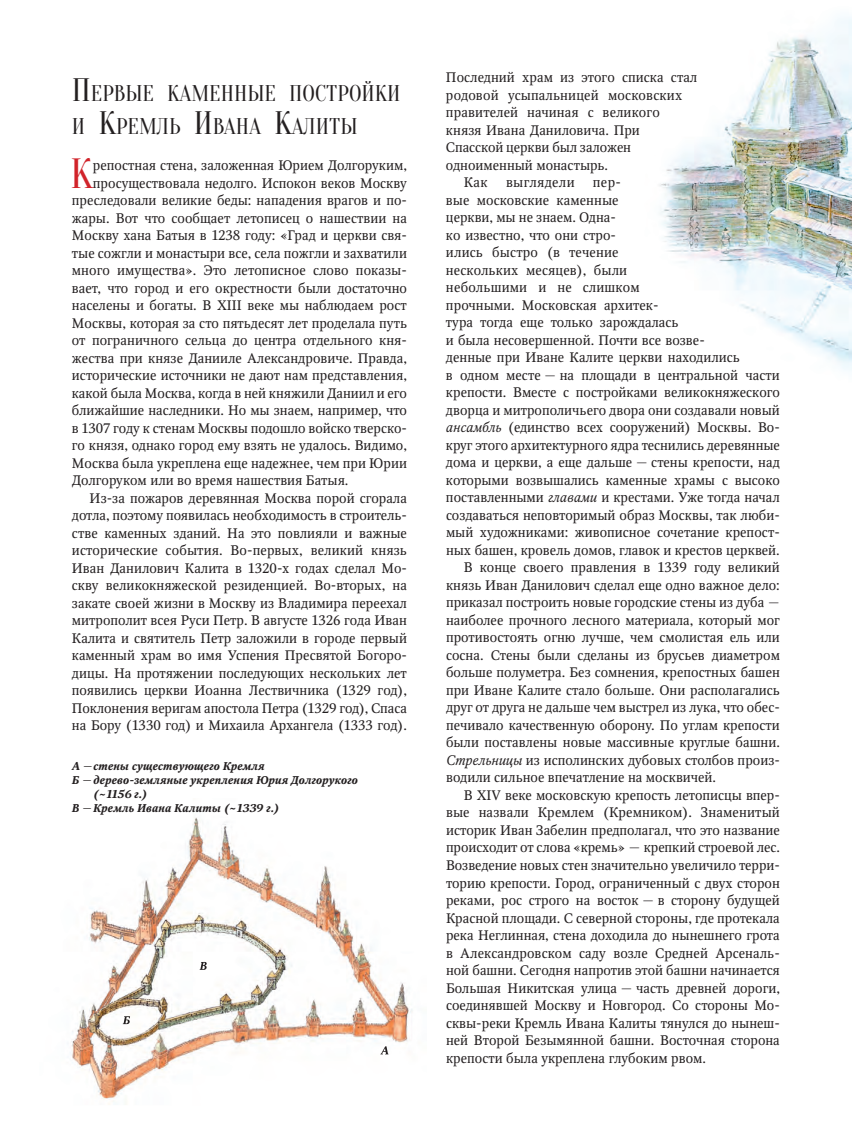
<style>
.page{position:relative;width:853px;height:1136px;background:#fff}
.page>*{position:absolute;margin:0;border:0;box-sizing:border-box;transform-origin:0 0}
.t1{font:42.25px "Oranienbaum";color:#d1232a}
.t2{font:22.75px/33.8px "Oranienbaum";color:#231f20}
.t3{font:13.75px "Octava C";color:#231f20}
.t4{font:13.75px "Octava C";letter-spacing:.025em;color:#231f20}
.t5{font:italic 700 11.25px "Octava C";color:#231f20}
.s1{font-size:32.5px}
.s2{font-style:italic}
</style>
<div class="page">
<img style="left:659px;top:17px;width:192px;height:354px">
<img style="left:70px;top:817px;width:343px;height:288px">
<svg style="left:380px;top:1046px;width:8px;height:8px"></svg>
<svg style="left:123px;top:1016px;width:7px;height:8px"></svg>
<svg style="left:199px;top:962px;width:8px;height:8px"></svg>
<h2 class="t2" style="left:72px;top:79px;width:330px"><span class="s1">П</span>ЕРВЫЕ КАМЕННЫЕ ПОСТРОЙКИ<br>И <span class="s1">К</span>РЕМЛЬ <span class="s1">И</span>ВАНА <span class="s1">К</span>АЛИТЫ</h2>
<h1 class="t1" style="left:70px;top:158px;width:24px">К</h1>
<p class="t3" style="left:93px;top:159px;width:315px">репостная стена, заложенная Юрием Долгоруким,</p>
<p class="t3" style="left:93px;top:177px;width:315px">просуществовала недолго. Испокон веков Москву</p>
<p class="t3" style="left:72px;top:194px;width:336px">преследовали великие беды: нападения врагов и по-</p>
<p class="t3" style="left:72px;top:212px;width:336px">жары. Вот что сообщает летописец о нашествии на</p>
<p class="t3" style="left:72px;top:229px;width:336px">Москву хана Батыя в 1238 году: «Град и церкви свя-</p>
<p class="t3" style="left:72px;top:247px;width:336px">тые сожгли и монастыри все, села пожгли и захватили</p>
<p class="t3" style="left:72px;top:265px;width:336px">много имущества». Это летописное слово показы-</p>
<p class="t3" style="left:72px;top:282px;width:336px">вает, что город и его окрестности были достаточно</p>
<p class="t3" style="left:72px;top:300px;width:336px">населены и богаты. В XIII веке мы наблюдаем рост</p>
<p class="t3" style="left:72px;top:317px;width:336px">Москвы, которая за сто пятьдесят лет проделала путь</p>
<p class="t3" style="left:72px;top:335px;width:336px">от пограничного сельца до центра отдельного кня-</p>
<p class="t3" style="left:72px;top:352px;width:336px">жества при князе Данииле Александровиче. Правда,</p>
<p class="t3" style="left:72px;top:370px;width:336px">исторические источники не дают нам представления,</p>
<p class="t3" style="left:72px;top:387px;width:336px">какой была Москва, когда в ней княжили Даниил и его</p>
<p class="t3" style="left:72px;top:405px;width:336px">ближайшие наследники. Но мы знаем, например, что</p>
<p class="t3" style="left:72px;top:422px;width:336px">в 1307 году к стенам Москвы подошло войско тверско-</p>
<p class="t3" style="left:72px;top:440px;width:336px">го князя, однако город ему взять не удалось. Видимо,</p>
<p class="t3" style="left:72px;top:457px;width:336px">Москва была укреплена еще надежнее, чем при Юрии</p>
<p class="t3" style="left:72px;top:475px;width:278px">Долгоруком или во время нашествия Батыя.</p>
<p class="t3" style="left:90px;top:492px;width:319px">Из-за пожаров деревянная Москва порой сгорала</p>
<p class="t3" style="left:72px;top:510px;width:336px">дотла, поэтому появилась необходимость в строитель-</p>
<p class="t3" style="left:72px;top:527px;width:336px">стве каменных зданий. На это повлияли и важные</p>
<p class="t3" style="left:72px;top:545px;width:336px">исторические события. Во-первых, великий князь</p>
<p class="t3" style="left:72px;top:562px;width:336px">Иван Данилович Калита в 1320-х годах сделал Мо-</p>
<p class="t3" style="left:72px;top:580px;width:336px">скву великокняжеской резиденцией. Во-вторых, на</p>
<p class="t3" style="left:72px;top:597px;width:336px">закате своей жизни в Москву из Владимира переехал</p>
<p class="t3" style="left:72px;top:615px;width:336px">митрополит всея Руси Петр. В августе 1326 года Иван</p>
<p class="t3" style="left:72px;top:632px;width:336px">Калита и святитель Петр заложили в городе первый</p>
<p class="t3" style="left:72px;top:650px;width:336px">каменный храм во имя Успения Пресвятой Богоро-</p>
<p class="t3" style="left:72px;top:667px;width:336px">дицы. На протяжении последующих нескольких лет</p>
<p class="t3" style="left:72px;top:685px;width:336px">появились церкви Иоанна Лествичника (1329 год),</p>
<p class="t3" style="left:72px;top:702px;width:336px">Поклонения веригам апостола Петра (1329 год), Спаса</p>
<p class="t3" style="left:72px;top:720px;width:336px">на Бору (1330 год) и Михаила Архангела (1333 год).</p>
<p class="t5" style="left:72px;top:762px;width:194px">А — стены существующего Кремля</p>
<p class="t5" style="left:72px;top:775px;width:287px">Б — дерево-земляные укрепления Юрия Долгорукого</p>
<p class="t5" style="left:93px;top:789px;width:56px">(~1156 г.)</p>
<p class="t5" style="left:72px;top:803px;width:209px">B — Кремль Ивана Калиты (~1339 г.)</p>
<p class="t3" style="left:446px;top:72px;width:253px">Последний храм из этого списка стал</p>
<p class="t3" style="left:446px;top:89px;width:238px">родовой усыпальницей московских</p>
<p class="t3" style="left:446px;top:107px;width:215px">правителей начиная с великого</p>
<p class="t3" style="left:446px;top:124px;width:195px">князя Ивана Даниловича. При</p>
<p class="t3" style="left:446px;top:142px;width:187px">Спасской церкви был заложен</p>
<p class="t3" style="left:446px;top:159px;width:164px">одноименный монастырь.</p>
<p class="t3" style="left:463px;top:177px;width:26px">Как</p>
<p class="t4" style="left:506px;top:177px;width:70px">выглядели</p>
<p class="t3" style="left:593px;top:177px;width:30px">пер-</p>
<p class="t3" style="left:446px;top:194px;width:174px">вые московские каменные</p>
<p class="t3" style="left:446px;top:212px;width:171px">церкви, мы не знаем. Одна-</p>
<p class="t3" style="left:446px;top:229px;width:171px">ко известно, что они стро-</p>
<p class="t3" style="left:446px;top:247px;width:174px">ились быстро (в течение</p>
<p class="t3" style="left:446px;top:264px;width:183px">нескольких месяцев), были</p>
<p class="t3" style="left:446px;top:282px;width:195px">небольшими и не слишком</p>
<p class="t3" style="left:446px;top:299px;width:214px">прочными. Московская архитек-</p>
<p class="t3" style="left:446px;top:317px;width:234px">тура тогда еще только зарож далась</p>
<p class="t3" style="left:446px;top:334px;width:260px">и была несовершенной. Почти все возве-</p>
<p class="t3" style="left:446px;top:352px;width:295px">денные при Иване Калите церкви находились</p>
<p class="t3" style="left:446px;top:369px;width:335px">в одном месте — на площади в центральной части</p>
<p class="t3" style="left:446px;top:387px;width:335px">крепости. Вместе с постройками великокняжеского</p>
<p class="t3" style="left:446px;top:404px;width:335px">дворца и митрополичьего двора они создавали новый</p>
<p class="t3" style="left:446px;top:422px;width:335px"><span class="s2">ансамбль</span> (единство всех сооружений) Москвы. Во-</p>
<p class="t3" style="left:446px;top:439px;width:335px">круг этого архитектурного ядра теснились деревянные</p>
<p class="t3" style="left:446px;top:457px;width:335px">дома и церкви, а еще дальше — стены крепости, над</p>
<p class="t3" style="left:446px;top:474px;width:335px">которыми возвышались каменные храмы с высоко</p>
<p class="t3" style="left:446px;top:492px;width:335px">поставленными <span class="s2">главами</span> и крестами. Уже тогда начал</p>
<p class="t3" style="left:446px;top:509px;width:335px">создаваться неповторимый образ Москвы, так люби-</p>
<p class="t3" style="left:446px;top:527px;width:335px">мый художниками: живописное сочетание крепост-</p>
<p class="t3" style="left:446px;top:544px;width:335px">ных башен, кровель домов, главок и крестов церквей.</p>
<p class="t3" style="left:463px;top:562px;width:317px">В конце своего правления в 1339 году великий</p>
<p class="t3" style="left:446px;top:579px;width:335px">князь Иван Данилович сделал еще одно важное дело:</p>
<p class="t3" style="left:446px;top:597px;width:335px">приказал построить новые городские стены из дуба —</p>
<p class="t3" style="left:446px;top:614px;width:335px">наиболее прочного лесного материала, который мог</p>
<p class="t3" style="left:446px;top:632px;width:335px">противостоять огню лучше, чем смолистая ель или</p>
<p class="t3" style="left:446px;top:649px;width:335px">сосна. Стены были сделаны из брусьев диаметром</p>
<p class="t3" style="left:446px;top:667px;width:335px">больше полуметра. Без сомнения, крепостных башен</p>
<p class="t3" style="left:446px;top:684px;width:335px">при Иване Калите стало больше. Они располагались</p>
<p class="t3" style="left:446px;top:702px;width:335px">друг от друга не дальше чем выстрел из лука, что обес-</p>
<p class="t3" style="left:446px;top:719px;width:335px">печивало качественную оборону. По углам крепости</p>
<p class="t3" style="left:446px;top:737px;width:335px">были поставлены новые массивные круглые башни.</p>
<p class="t3" style="left:446px;top:754px;width:335px"><span class="s2">Стрельницы</span> из исполинских дубовых столбов произ-</p>
<p class="t3" style="left:446px;top:772px;width:271px">водили сильное впечатление на москвичей.</p>
<p class="t3" style="left:463px;top:789px;width:317px">В XIV веке московскую крепость летописцы впер-</p>
<p class="t3" style="left:446px;top:807px;width:335px">вые назвали Кремлем (Кремником). Знаменитый</p>
<p class="t3" style="left:446px;top:824px;width:335px">историк Иван Забелин предполагал, что это название</p>
<p class="t3" style="left:446px;top:842px;width:335px">происходит от слова «кремь» — крепкий строевой лес.</p>
<p class="t3" style="left:446px;top:859px;width:335px">Возведение новых стен значительно увеличило терри-</p>
<p class="t3" style="left:446px;top:877px;width:335px">торию крепости. Город, ограниченный с двух сторон</p>
<p class="t3" style="left:446px;top:894px;width:335px">реками, рос строго на восток — в сторону будущей</p>
<p class="t3" style="left:446px;top:912px;width:335px">Красной площади. С северной стороны, где протекала</p>
<p class="t3" style="left:446px;top:929px;width:335px">река Неглинная, стена доходила до нынешнего грота</p>
<p class="t3" style="left:446px;top:947px;width:335px">в Александровском саду возле Средней Арсеналь-</p>
<p class="t3" style="left:446px;top:964px;width:335px">ной башни. Сегодня напротив этой башни начинается</p>
<p class="t3" style="left:446px;top:982px;width:335px">Большая Никитская улица — часть древней дороги,</p>
<p class="t3" style="left:446px;top:999px;width:335px">соединявшей Москву и Новгород. Со стороны Мо-</p>
<p class="t3" style="left:446px;top:1017px;width:335px">сквы-реки Кремль Ивана Калиты тянулся до нынеш-</p>
<p class="t3" style="left:446px;top:1034px;width:335px">ней Второй Безымянной башни. Восточная сторона</p>
<p class="t3" style="left:446px;top:1052px;width:261px">крепости была укреплена глубоким рвом.</p>
</div>
